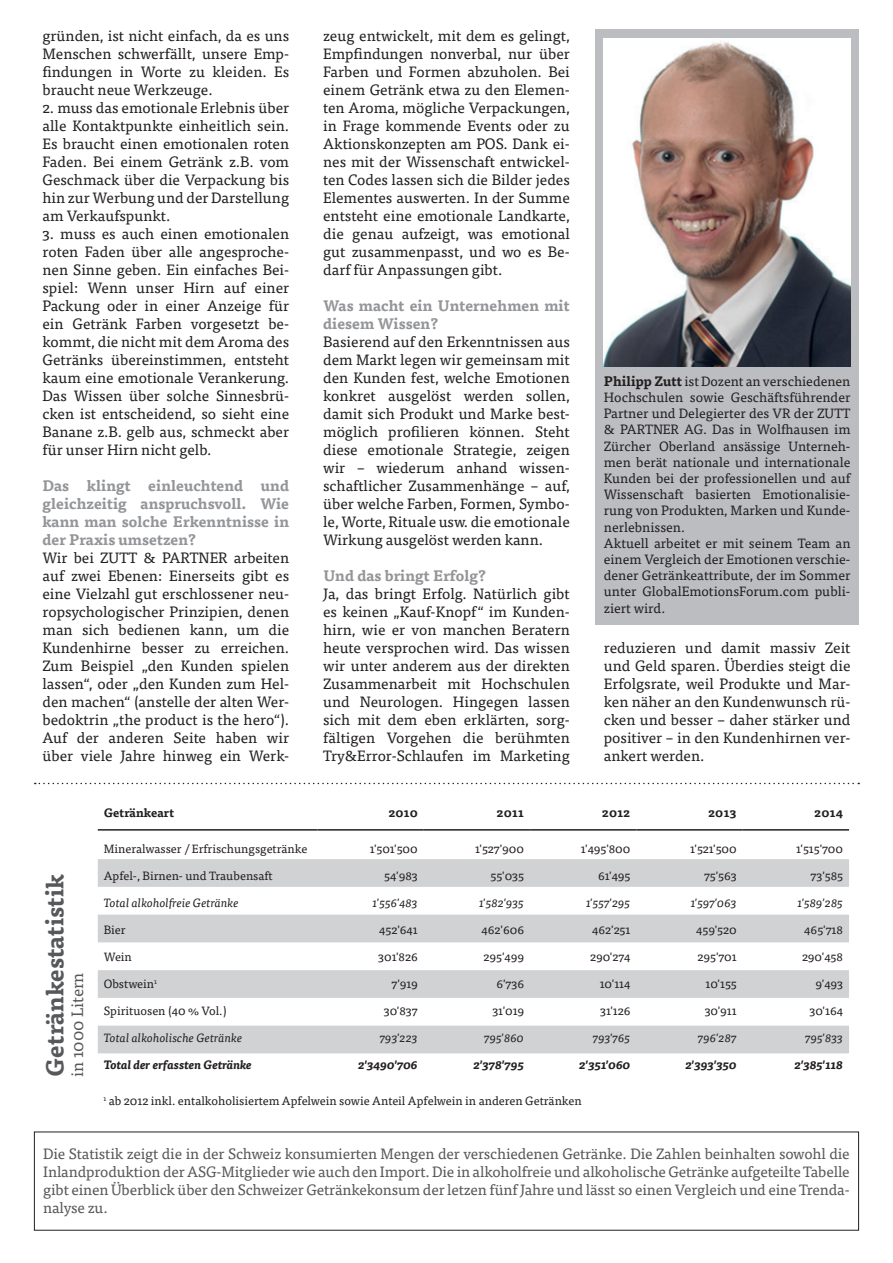
<style>
.page{position:relative;width:893px;height:1263px;background:#fff}
.page>*{position:absolute;margin:0;border:0;box-sizing:border-box;transform-origin:0 0}
.t1{font:700 24px "Tisa Pro";color:#57585a}
.t2{font:16.5px "Tisa Pro";color:#57585a}
.t3{font:15px/18px "Tisa Pro";color:#231f20;text-align:justify}
.t4{font:15px/18px "Tisa Pro";letter-spacing:-.01em;color:#57585a;text-align:justify}
.t5{font:700 15px/18px "Tisa Pro";color:#939598;text-align:justify}
.t6{font:13.5px/16.2px "Tisa Pro";color:#231f20}
.t7{font:12px "Tisa Pro";color:#231f20}
.t8{font:italic 12px "Tisa Pro";color:#231f20}
.t9{font:italic 700 12px "Tisa Pro";color:#231f20}
.t10{font:700 12px "Tisa Pro";color:#231f20}
.s1{font-weight:700}
</style>
<div class="page">
<svg style="left:35px;top:783px;width:824px;height:1px"></svg>
<svg style="left:98px;top:859px;width:751px;height:194px;fill:#d1d2d4"></svg>
<hr style="left:98px;top:829px;width:219px;height:2px;background:#231f20">
<hr style="left:317px;top:829px;width:107px;height:2px;background:#231f20">
<hr style="left:424px;top:829px;width:106px;height:2px;background:#231f20">
<hr style="left:530px;top:829px;width:106px;height:2px;background:#231f20">
<hr style="left:636px;top:829px;width:107px;height:2px;background:#231f20">
<hr style="left:743px;top:829px;width:106px;height:2px;background:#231f20">
<div style="left:595px;top:30px;width:264px;height:595px;background:#bcbdc0"></div>
<img style="left:604px;top:38px;width:246px;height:328px">
<p class="t3" style="left:43px;top:26px;width:248px">gründen, ist nicht einfach, da es uns Menschen schwerfällt, unsere Emp&shy;findungen in Worte zu kleiden. Es braucht neue Werkzeuge.</p>
<p class="t3" style="left:43px;top:98px;width:248px">2. muss das emotionale Erlebnis über alle Kontaktpunkte einheitlich sein.<br>Es braucht einen emotionalen roten Faden. Bei einem Getränk z.B. vom Geschmack über die Verpackung bis hin zur Werbung und der Darstellung am Verkaufspunkt.</p>
<p class="t3" style="left:43px;top:224px;width:248px">3. muss es auch einen emotionalen roten Faden über alle angesproche&shy;nen Sinne geben. Ein einfaches Bei&shy;spiel: Wenn unser Hirn auf einer Packung oder in einer Anzeige für ein Getränk Farben vorgesetzt be&shy;kommt, die nicht mit dem Aroma des Getränks übereinstimmen, entsteht kaum eine emotionale Verankerung.<br>Das Wissen über solche Sinnesbrü&shy;cken ist entscheidend, so sieht eine Banane z.B. gelb aus, schmeckt aber für unser Hirn nicht gelb.</p>
<p class="t5" style="left:43px;top:476px;width:248px">Das klingt einleuchtend und gleichzeitig anspruchsvoll. Wie kann man solche Erkenntnisse in der Praxis umsetzen?</p>
<p class="t3" style="left:43px;top:548px;width:248px">Wir bei ZUTT &amp; PARTNER arbeiten auf zwei Ebenen: Einerseits gibt es eine Vielzahl gut erschlossener neu&shy;ropsychologischer Prinzipien, denen man sich bedienen kann, um die Kundenhirne besser zu erreichen.<br>Zum Beispiel „den Kunden spielen lassen“, oder „den Kunden zum Hel&shy;den machen“ (anstelle der alten Wer&shy;bedoktrin „the product is the hero“).<br>Auf der anderen Seite haben wir über viele Jahre hinweg ein Werk-</p>
<p class="t3" style="left:323px;top:26px;width:248px">zeug entwickelt, mit dem es gelingt, Empfindungen nonverbal, nur über Farben und Formen abzuholen. Bei einem Getränk etwa zu den Elemen&shy;ten Aroma, mögliche Verpackungen, in Frage kommende Events oder zu Aktionskonzepten am POS. Dank ei&shy;nes mit der Wissenschaft entwickel&shy;ten Codes lassen sich die Bilder jedes Elementes auswerten. In der Summe entsteht eine emotionale Landkarte, die genau aufzeigt, was emotional gut zusammenpasst, und wo es Be&shy;darf für Anpassungen gibt.</p>
<p class="t5" style="left:323px;top:296px;width:248px">Was macht ein Unternehmen mit diesem Wissen?</p>
<p class="t3" style="left:323px;top:332px;width:248px">Basierend auf den Erkenntnissen aus dem Markt legen wir gemeinsam mit den Kunden fest, welche Emotionen konkret ausgelöst werden sollen, damit sich Produkt und Marke best&shy;möglich profilieren können. Steht diese emotionale Strategie, zeigen wir – wiederum anhand wissen&shy;schaftlicher Zusammenhänge – auf, über welche Farben, Formen, Symbo&shy;le, Worte, Rituale usw. die emotionale Wirkung ausgelöst werden kann.</p>
<p class="t5" style="left:323px;top:566px;width:164px">Und das bringt Erfolg?</p>
<p class="t3" style="left:323px;top:584px;width:248px">Ja, das bringt Erfolg. Natürlich gibt es keinen „Kauf-Knopf“ im Kunden&shy;hirn, wie er von manchen Beratern heute versprochen wird. Das wissen wir unter anderem aus der direkten Zusammenarbeit mit Hochschulen und Neurologen. Hingegen lassen sich mit dem eben erklärten, sorg&shy;fältigen Vorgehen die berühmten Try&amp;Error-Schlaufen im Marketing</p>
<p class="t6" style="left:604px;top:372px;width:248px"><span class="s1">Philipp Zutt</span> ist Dozent an verschiedenen Hochschulen sowie Geschäftsführender Partner und Delegierter des VR der ZUTT &amp; PARTNER AG. Das in Wolfhausen im Zürcher Oberland ansässige Unterneh&shy;men berät nationale und internationale Kunden bei der professionellen und auf Wissenschaft basierten Emotionalisie&shy;rung von Produkten, Marken und Kunde&shy;nerlebnissen.<br>Aktuell arbeitet er mit seinem Team an einem Vergleich der Emotionen verschie&shy;dener Getränkeattribute, der im Sommer unter GlobalEmotionsForum.com publi&shy;ziert wird.</p>
<p class="t3" style="left:604px;top:638px;width:248px">reduzieren und damit massiv Zeit und Geld sparen. Überdies steigt die Erfolgsrate, weil Produkte und Mar&shy;ken näher an den Kundenwunsch rü&shy;cken und besser – daher stärker und positiver – in den Kundenhirnen ver&shy;ankert werden.</p>
<h1 class="t1" style="left:35px;top:1077px;width:204px;rotate:-90deg">Getränkestatistik</h1>
<p class="t2" style="left:65px;top:1077px;width:106px;rotate:-90deg">in 1000 Litern</p>
<p class="t10" style="left:104px;top:803px;width:72px">Getränkeart</p>
<p class="t10" style="left:388px;top:803px;width:31px">2010</p>
<p class="t10" style="left:497px;top:803px;width:29px">2011</p>
<p class="t10" style="left:602px;top:803px;width:30px">2012</p>
<p class="t10" style="left:708px;top:803px;width:30px">2013</p>
<p class="t10" style="left:814px;top:803px;width:30px">2014</p>
<p class="t7" style="left:104px;top:840px;width:205px">Mineralwasser / Erfrischungsgetränke</p>
<p class="t7" style="left:370px;top:840px;width:50px">1'501'500</p>
<p class="t7" style="left:475px;top:840px;width:50px">1'527'900</p>
<p class="t7" style="left:581px;top:840px;width:51px">1'495'800</p>
<p class="t7" style="left:690px;top:840px;width:48px">1'521'500</p>
<p class="t7" style="left:796px;top:840px;width:48px">1'515'700</p>
<p class="t7" style="left:104px;top:867px;width:171px">Apfel-, Birnen- und Traubensaft</p>
<p class="t7" style="left:384px;top:867px;width:35px">54'983</p>
<p class="t7" style="left:490px;top:867px;width:35px">55'035</p>
<p class="t7" style="left:598px;top:867px;width:34px">61'495</p>
<p class="t7" style="left:704px;top:867px;width:34px">75'563</p>
<p class="t7" style="left:810px;top:867px;width:34px">73'585</p>
<p class="t8" style="left:104px;top:894px;width:137px">Total alkoholfreie Getränke</p>
<p class="t8" style="left:373px;top:894px;width:47px">1'556'483</p>
<p class="t8" style="left:479px;top:894px;width:47px">1'582'935</p>
<p class="t8" style="left:586px;top:894px;width:46px">1'557'295</p>
<p class="t8" style="left:691px;top:894px;width:47px">1'597'063</p>
<p class="t8" style="left:797px;top:894px;width:47px">1'589'285</p>
<p class="t7" style="left:104px;top:921px;width:23px">Bier</p>
<p class="t7" style="left:379px;top:921px;width:40px">452'641</p>
<p class="t7" style="left:482px;top:921px;width:44px">462'606</p>
<p class="t7" style="left:592px;top:921px;width:40px">462'251</p>
<p class="t7" style="left:696px;top:921px;width:42px">459'520</p>
<p class="t7" style="left:804px;top:921px;width:40px">465'718</p>
<p class="t7" style="left:104px;top:948px;width:30px">Wein</p>
<p class="t7" style="left:378px;top:948px;width:41px">301'826</p>
<p class="t7" style="left:484px;top:948px;width:42px">295'499</p>
<p class="t7" style="left:590px;top:948px;width:42px">290'274</p>
<p class="t7" style="left:697px;top:948px;width:41px">295'701</p>
<p class="t7" style="left:802px;top:948px;width:42px">290'458</p>
<p class="t7" style="left:104px;top:975px;width:55px">Obstwein<sup>1</sup></p>
<p class="t7" style="left:391px;top:975px;width:28px">7'919</p>
<p class="t7" style="left:496px;top:975px;width:29px">6'736</p>
<p class="t7" style="left:600px;top:975px;width:32px">10'114</p>
<p class="t7" style="left:705px;top:975px;width:33px">10'155</p>
<p class="t7" style="left:815px;top:975px;width:29px">9'493</p>
<p class="t7" style="left:104px;top:1002px;width:124px">Spirituosen (40 % Vol.)</p>
<p class="t7" style="left:384px;top:1002px;width:35px">30'837</p>
<p class="t7" style="left:492px;top:1002px;width:33px">31'019</p>
<p class="t7" style="left:600px;top:1002px;width:32px">31'126</p>
<p class="t7" style="left:705px;top:1002px;width:34px">30'911</p>
<p class="t7" style="left:809px;top:1002px;width:35px">30'164</p>
<p class="t8" style="left:104px;top:1029px;width:140px">Total alkoholische Getränke</p>
<p class="t8" style="left:380px;top:1029px;width:40px">793'223</p>
<p class="t8" style="left:484px;top:1029px;width:41px">795'860</p>
<p class="t8" style="left:593px;top:1029px;width:39px">793'765</p>
<p class="t8" style="left:698px;top:1029px;width:40px">796'287</p>
<p class="t8" style="left:805px;top:1029px;width:39px">795'833</p>
<p class="t9" style="left:104px;top:1055px;width:150px">Total der erfassten Getränke</p>
<p class="t9" style="left:358px;top:1055px;width:61px">2'3490'706</p>
<p class="t9" style="left:473px;top:1055px;width:52px">2'378'795</p>
<p class="t9" style="left:579px;top:1055px;width:53px">2'351'060</p>
<p class="t9" style="left:685px;top:1055px;width:53px">2'393'350</p>
<p class="t9" style="left:794px;top:1055px;width:50px">2'385'118</p>
<p class="t7" style="left:103px;top:1092px;width:480px"><sup>1</sup> ab 2012 inkl. entalkoholisiertem Apfelwein sowie Anteil Apfelwein in anderen Getränken</p>
<p class="t4" style="left:43px;top:1144px;width:808px">Die Statistik zeigt die in der Schweiz konsumierten Mengen der verschiedenen Getränke. Die Zahlen beinhalten sowohl die Inlandproduktion der ASG-Mitglieder wie auch den Import. Die in alkoholfreie und alkoholische Getränke aufgeteilte Tabelle gibt einen Überblick über den Schweizer Getränkekonsum der letzen fünf Jahre und lässt so einen Vergleich und eine Trenda&shy;nalyse zu.</p>
</div>
